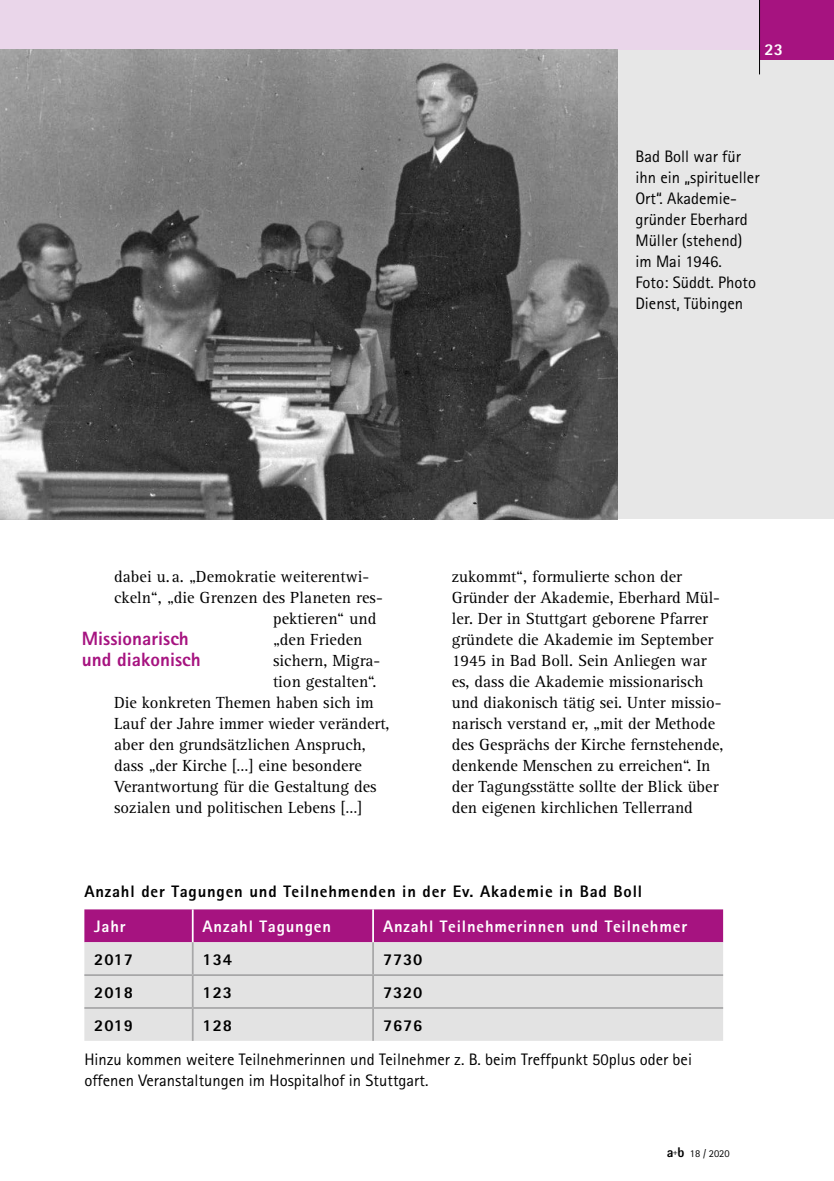
<style>
.page{position:relative;width:834px;height:1181px;background:#fff}
.page>*{position:absolute;margin:0;border:0;box-sizing:border-box;transform-origin:0 0}
.t1{font:800 19.25px/21px "Agfa Rotis Sans Serif";color:#a61380}
.t2{font:16.62px/21px "Rotis Serif Pro";color:#000}
.t3{font:16.62px/21px "Agfa Rotis Sans Serif";color:#000}
.t4{font:800 16.62px "Agfa Rotis Sans Serif";letter-spacing:.05em;color:#000}
.t5{font:800 16.62px "Agfa Rotis Sans Serif";letter-spacing:.05em;color:#fff}
.t6{font:10.5px "Agfa Rotis Sans Serif";color:#000}
.s1{font-weight:800;font-size:14px}
</style>
<div class="page">
<div style="left:0;top:50px;width:833px;height:469px;background:#e7e7e7"></div>
<div style="left:0;top:0;width:759px;height:50px;background:#ead6ea"></div>
<div style="left:759px;top:0;width:74px;height:60px;background:#a61380"></div>
<hr style="left:759px;top:0;width:1px;height:74px;background:#000">
<img style="left:0;top:50px;width:617px;height:469px">
<div style="left:84px;top:909px;width:639px;height:33px;background:#a61380"></div>
<div style="left:84px;top:942px;width:639px;height:99px;background:#e3e3e3"></div>
<hr style="left:192px;top:909px;width:1px;height:33px;background:#fff">
<hr style="left:372px;top:909px;width:2px;height:33px;background:#fff">
<hr style="left:192px;top:942px;width:1px;height:32px;background:#a7a7a8">
<hr style="left:372px;top:942px;width:2px;height:32px;background:#a7a7a8">
<hr style="left:84px;top:974px;width:109px;height:2px;background:#a7a7a8">
<hr style="left:193px;top:974px;width:180px;height:2px;background:#a7a7a8">
<hr style="left:192px;top:976px;width:1px;height:31px;background:#a7a7a8">
<hr style="left:373px;top:974px;width:350px;height:2px;background:#a7a7a8">
<hr style="left:372px;top:976px;width:2px;height:31px;background:#a7a7a8">
<hr style="left:84px;top:1007px;width:109px;height:2px;background:#a7a7a8">
<hr style="left:193px;top:1007px;width:180px;height:2px;background:#a7a7a8">
<hr style="left:192px;top:1009px;width:1px;height:32px;background:#a7a7a8">
<hr style="left:373px;top:1007px;width:350px;height:2px;background:#a7a7a8">
<hr style="left:372px;top:1009px;width:2px;height:32px;background:#a7a7a8">
<p class="t5" style="left:764px;top:38px;width:20px">23</p>
<p class="t3" style="left:635px;top:146px;width:126px">Bad Boll war für ihn ein „spiritueller<br>Ort“. Akademie&shy;gründer Eberhard<br>Müller (stehend) im Mai 1946.<br>Foto: Süddt. Photo<br>Dienst, Tübingen</p>
<p class="t2" style="left:114px;top:566px;width:257px">dabei u. a. „Demokratie weiterentwi-</p>
<p class="t2" style="left:114px;top:587px;width:270px">ckeln“, „die Grenzen des Planeten res-</p>
<p class="t2" style="left:273px;top:608px;width:105px">pektieren“ und</p>
<p class="t2" style="left:273px;top:629px;width:91px">„den Frieden</p>
<p class="t2" style="left:273px;top:650px;width:109px">sichern, Migra-</p>
<p class="t2" style="left:273px;top:671px;width:105px">tion gestalten“.</p>
<p class="t2" style="left:114px;top:692px;width:261px">Die konkreten Themen haben sich im</p>
<p class="t2" style="left:114px;top:713px;width:277px">Lauf der Jahre immer wieder verändert,</p>
<p class="t2" style="left:114px;top:734px;width:253px">aber den grundsätzlichen Anspruch,</p>
<p class="t2" style="left:114px;top:755px;width:249px">dass „der Kirche […] eine besondere</p>
<p class="t2" style="left:114px;top:776px;width:264px">Verantwortung für die Gestaltung des</p>
<p class="t2" style="left:114px;top:797px;width:250px">sozialen und politischen Lebens […]</p>
<p class="t1" style="left:82px;top:628px;width:120px">Missionarisch und diakonisch</p>
<p class="t2" style="left:451px;top:566px;width:273px">zukommt“, formulierte schon der Gründer der Akademie, Eberhard Mül&shy;ler. Der in Stuttgart geborene Pfarrer gründete die Akademie im September 1945 in Bad Boll. Sein Anliegen war es, dass die Akademie missionarisch und diakonisch tätig sei. Unter missio&shy;narisch verstand er, „mit der Methode des Gesprächs der Kirche fernstehende, denkende Menschen zu erreichen“. In der Tagungsstätte sollte der Blick über den eigenen kirchlichen Tellerrand</p>
<p class="t4" style="left:84px;top:881px;width:559px">Anzahl der Tagungen und Teilnehmenden in der Ev. Akademie in Bad Boll</p>
<p class="t5" style="left:94px;top:916px;width:33px">Jahr</p>
<p class="t5" style="left:203px;top:916px;width:130px">Anzahl Tagungen</p>
<p class="t5" style="left:383px;top:916px;width:305px">Anzahl Teilnehmerinnen und Teilnehmer</p>
<p class="t4" style="left:94px;top:949px;width:40px">2017</p>
<p class="t4" style="left:203px;top:949px;width:31px">134</p>
<p class="t4" style="left:383px;top:949px;width:41px">7730</p>
<p class="t4" style="left:94px;top:982px;width:40px">2018</p>
<p class="t4" style="left:203px;top:982px;width:31px">123</p>
<p class="t4" style="left:383px;top:982px;width:41px">7320</p>
<p class="t4" style="left:94px;top:1014px;width:40px">2019</p>
<p class="t4" style="left:203px;top:1014px;width:31px">128</p>
<p class="t4" style="left:383px;top:1014px;width:41px">7676</p>
<p class="t3" style="left:84px;top:1049px;width:609px">Hinzu kommen weitere Teilnehmerinnen und Teilnehmer z. B. beim Treffpunkt 50plus oder bei offenen Veranstaltungen im Hospitalhof in Stuttgart.</p>
<p class="t6" style="left:666px;top:1147px;width:64px"><span class="s1">a</span><sup>+</sup><span class="s1">b</span> 18 / 2020</p>
</div>
